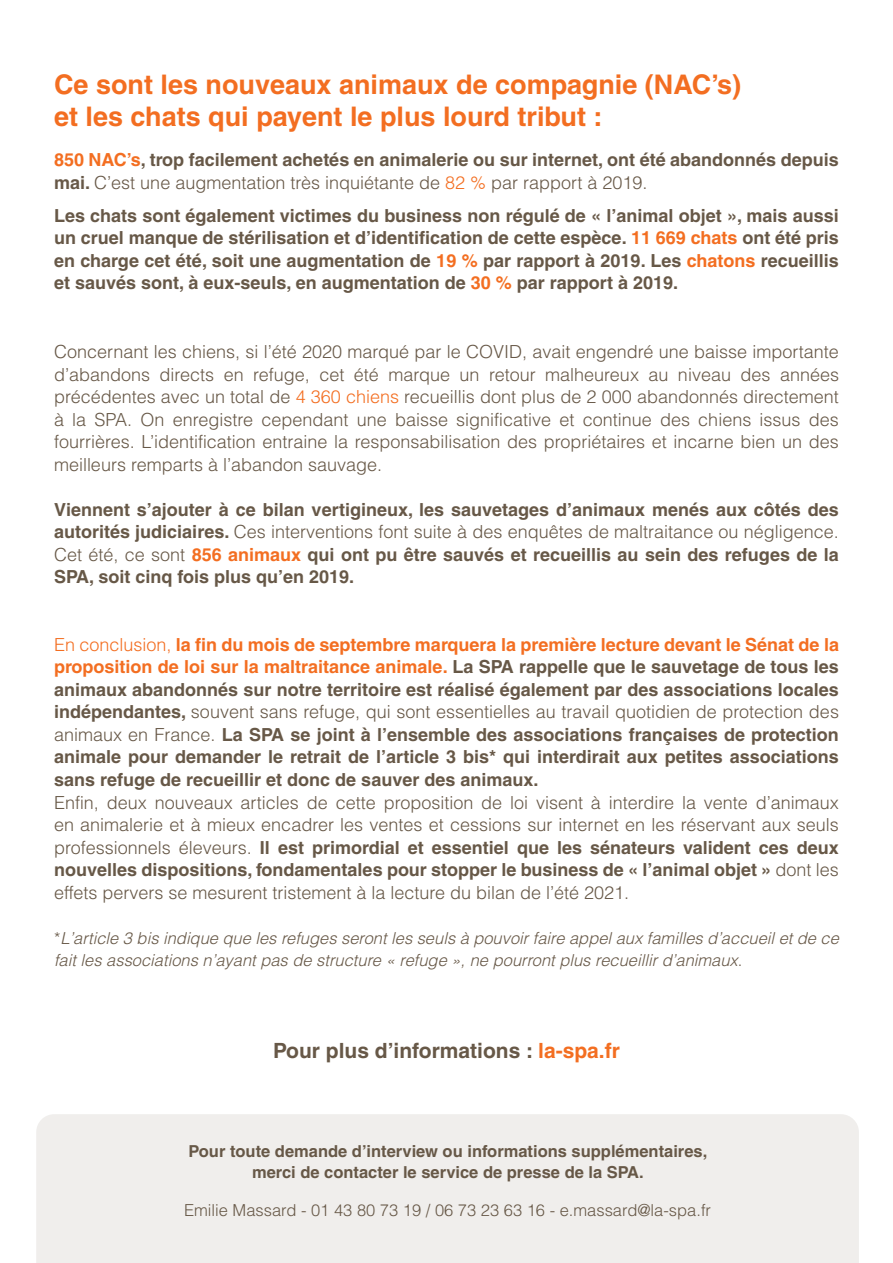
<style>
.page{position:relative;width:893px;height:1263px;background:#fff}
.page>*{position:absolute;margin:0;border:0;box-sizing:border-box;transform-origin:0 0}
.t1{font:700 27px "Helvetica LT Pro";color:#f36e21}
.t2{font:700 21px "Helvetica LT Pro";color:#675847}
.t3{font:700 18px/22.5px "Helvetica LT Pro";color:#675847;text-align:justify}
.t4{font:300 18px/22.5px "Helvetica LT Pro";color:#675847;text-align:justify}
.t5{font:italic 300 16.5px/22.5px "Helvetica LT Pro";color:#675847}
.t6{font:700 16.5px "Helvetica LT Pro";color:#675847}
.t7{font:300 16.5px "Helvetica LT Pro";color:#675847}
.s1{color:#f36e21}
.s2{font-weight:300}
.s3{font-weight:300;color:#f36e21}
.s4{font-weight:700}
.s5{font-style:normal}
</style>
<div class="page">
<div style="left:36px;top:1114px;width:823px;height:149px;background:#f0eeec"></div>
<p class="t1" style="left:54px;top:68px;width:689px">Ce sont les nouveaux animaux de compagnie (NAC’s)</p>
<p class="t1" style="left:54px;top:100px;width:550px">et les chats qui payent le plus lourd tribut :</p>
<p class="t3" style="left:54px;top:148px;width:786px"><span class="s1">850 NAC’s</span>, trop facilement achetés en animalerie ou sur internet, ont été abandonnés depuis mai. <span class="s2">C’est une augmentation très inquiétante de</span> <span class="s3">82 %</span> <span class="s2">par rapport à 2019.</span></p>
<p class="t3" style="left:54px;top:204px;width:786px">Les chats sont également victimes du business non régulé de « l’animal objet », mais aussi un cruel manque de stérilisation et d’identification de cette espèce. <span class="s1">11 669 chats</span> ont été pris en charge cet été, soit une augmentation de <span class="s1">19 %</span> par rapport à 2019. Les <span class="s1">chatons</span> recueillis et sauvés sont, à eux-seuls, en augmentation de <span class="s1">30 %</span> par rapport à 2019.</p>
<p class="t4" style="left:54px;top:341px;width:786px">Concernant les chiens, si l’été 2020 marqué par le COVID, avait engendré une baisse importante d’abandons directs en refuge, cet été marque un retour malheureux au niveau des années précédentes avec un total de <span class="s1">4 360 chiens</span> recueillis dont plus de 2 000 abandonnés directement à la SPA. On enregistre cependant une baisse significative et continue des chiens issus des fourrières. L’identification entraine la responsabilisation des propriétaires et incarne bien un des meilleurs remparts à l’abandon sauvage.</p>
<p class="t3" style="left:54px;top:498px;width:786px">Viennent s’ajouter à ce bilan vertigineux, les sauvetages d’animaux menés aux côtés des autorités judiciaires. <span class="s2">Ces interventions font suite à des enquêtes de maltraitance ou négligence.<br>Cet été, ce sont</span> <span class="s1">856 animaux</span> qui ont pu être sauvés et recueillis au sein des refuges de la SPA, soit cinq fois plus qu’en 2019.</p>
<p class="t3" style="left:54px;top:633px;width:786px"><span class="s3">En conclusion,</span> <span class="s1">la fin du mois de septembre marquera la première lecture devant le Sénat de la proposition de loi sur la maltraitance animale.</span> La SPA rappelle que le sauvetage de tous les animaux abandonnés sur notre territoire est réalisé également par des associations locales indépendantes, <span class="s2">souvent sans refuge, qui sont essentielles au travail quotidien de protection des animaux en France.</span> La SPA se joint à l’ensemble des associations françaises de protection animale pour demander le retrait de l’article 3 bis* qui interdirait aux petites associations sans refuge de recueillir et donc de sauver des animaux.</p>
<p class="t4" style="left:54px;top:791px;width:786px">Enfin, deux nouveaux articles de cette proposition de loi visent à interdire la vente d’animaux en animalerie et à mieux encadrer les ventes et cessions sur internet en les réservant aux seuls professionnels éleveurs. <span class="s4">Il est primordial et essentiel que les sénateurs valident ces deux nouvelles dispositions, fondamentales pour stopper le business de « l’animal objet »</span> dont les effets pervers se mesurent tristement à la lecture du bilan de l’été 2021.</p>
<p class="t5" style="left:54px;top:926px;width:786px">*L’article 3 bis indique que les refuges seront les seuls à pouvoir faire appel aux familles d’accueil et de ce fait les associations n’ayant pas de structure « refuge », ne pourront plus recueillir d’animaux<span class="s5">.</span></p>
<p class="t2" style="left:273px;top:1038px;width:348px">Pour plus d’informations : <span class="s1">la-spa.fr</span></p>
<p class="t6" style="left:188px;top:1141px;width:520px">Pour toute demande d’interview ou informations supplémentaires,</p>
<p class="t6" style="left:252px;top:1162px;width:393px">merci de contacter le service de presse de la SPA.</p>
<p class="t7" style="left:184px;top:1200px;width:529px">Emilie Massard - 01 43 80 73 19 / 06 73 23 63 16 - e.massard@la-spa.fr</p>
</div>
